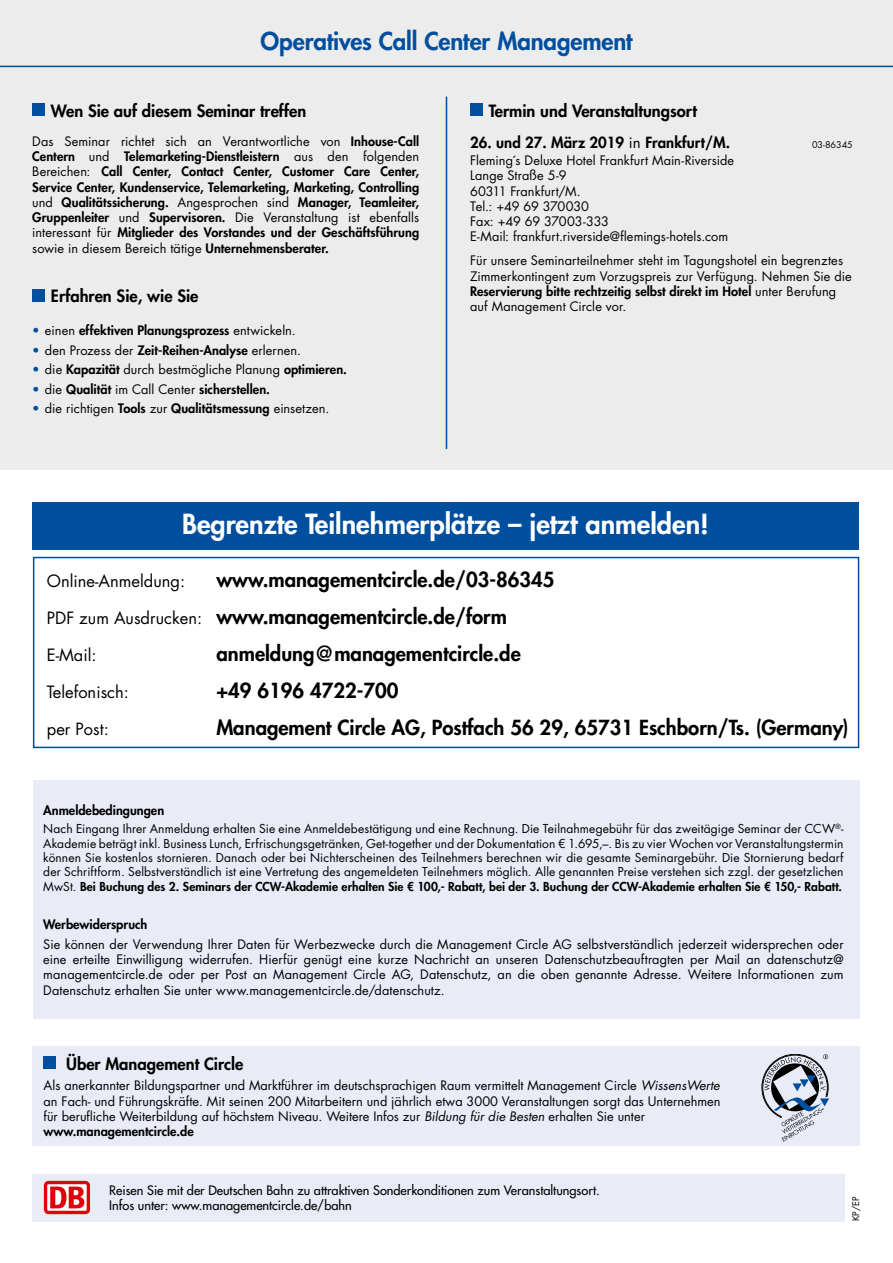
<style>
.page{position:relative;width:893px;height:1263px;background:#fff}
.page>*{position:absolute;margin:0;border:0;box-sizing:border-box;transform-origin:0 0}
.t1{font:800 27px "Futura Std";color:#fff}
.t2{font:800 24px "Futura Std";letter-spacing:-.005em;color:#004e9e}
.t3{font:800 20.25px/37px "Futura Std";color:#000}
.t4{font:800 16.5px "Futura Std";color:#000}
.t5{font:16.5px "Futura Std";color:#000}
.t6{font:800 15px "Futura Std";color:#000}
.t7{font:12.75px/15.3px "Futura Std";color:#000}
.t8{font:800 12.75px/15.3px "Futura Std";color:#000;text-align:justify}
.t9{font:500 12.75px/15.3px "Futura Std";color:#000}
.t10{font:12px/14.4px "Futura Std";letter-spacing:.01em;color:#000;text-align:justify}
.t11{font:9px "Futura Std";color:#000}
.s1{font-weight:400}
.s2{font-weight:400;color:#004e9e}
.s3{color:#004e9e}
.s4{font-weight:800}
.s5{font-weight:400;font-size:16.5px}
.s6{font-style:italic}
</style>
<div class="page">
<div style="left:0;top:0;width:893px;height:470px;background:#ececec"></div>
<div style="left:32px;top:104px;width:12px;height:12px;background:#004e9e"></div>
<div style="left:32px;top:289px;width:12px;height:13px;background:#004e9e"></div>
<div style="left:470px;top:104px;width:12px;height:12px;background:#004e9e"></div>
<hr style="left:446px;top:97px;width:1px;height:352px;background:#004e9e">
<hr style="left:0;top:66px;width:893px;height:1px;background:#004e9e">
<div style="left:33px;top:780px;width:826px;height:238px;background:#e9ebf7"></div>
<div style="left:32px;top:1046px;width:827px;height:100px;background:#e9ebf7"></div>
<svg style="left:762px;top:1054px;width:67px;height:87px"></svg>
<div style="left:43px;top:1056px;width:12px;height:12px;background:#004e9e"></div>
<div style="left:32px;top:1174px;width:813px;height:47px;background:#e9ebf7"></div>
<div style="left:44px;top:1181px;width:46px;height:33px;background:#e3000b;border-radius:5px"></div>
<div style="left:47px;top:1184px;width:40px;height:27px;background:#fff"></div>
<svg style="left:50px;top:1186px;width:34px;height:22px"></svg>
<div style="left:33px;top:557px;width:826px;height:191px;border:2px solid #004e9e"></div>
<div style="left:32px;top:502px;width:827px;height:48px;background:#004e9e"></div>
<h2 class="t2" style="left:260px;top:26px;width:374px">Operatives Call Center Management</h2>
<p class="t4" style="left:51px;top:100px;width:257px">Wen Sie auf diesem Seminar treffen</p>
<p class="t8" style="left:32px;top:133px;width:388px"><span class="s1">Das Seminar richtet sich an Verantwortliche von</span> Inhouse-Call Centern <span class="s1">und</span> Telemarketing-Dienstleistern <span class="s1">aus den folgenden Bereichen:</span> Call Center, Contact Center, Customer Care Center, Service Center, Kundenservice, Telemarketing, Marketing, Controlling <span class="s1">und</span> Qualitätssicherung. <span class="s1">Angesprochen sind</span> Manager, Teamleiter, Gruppenleiter <span class="s1">und</span> Supervisoren. <span class="s1">Die Veranstaltung ist ebenfalls interessant für</span> Mitglieder des Vorstandes und der Geschäftsführung <span class="s1">sowie in diesem Bereich tätige</span> Unternehmensberater.</p>
<p class="t4" style="left:51px;top:286px;width:149px">Erfahren Sie, wie Sie</p>
<p class="t8" style="left:32px;top:323px;width:265px"><span class="s2">•</span> <span class="s1">einen</span> effektiven Planungsprozess <span class="s1">entwickeln.</span></p>
<p class="t7" style="left:32px;top:343px;width:270px"><span class="s3">•</span> den Prozess der <span class="s4">Zeit-Reihen-Analyse</span> erlernen.</p>
<p class="t7" style="left:32px;top:362px;width:316px"><span class="s3">•</span> die <span class="s4">Kapazität</span> durch bestmögliche Planung <span class="s4">optimieren.</span></p>
<p class="t8" style="left:32px;top:382px;width:239px"><span class="s2">•</span> <span class="s1">die</span> Qualität <span class="s1">im Call Center</span> sicherstellen.</p>
<p class="t7" style="left:32px;top:401px;width:299px"><span class="s3">•</span> die richtigen <span class="s4">Tools</span> zur <span class="s4">Qualitätsmessung</span> einsetzen.</p>
<p class="t4" style="left:489px;top:100px;width:210px">Termin und Veranstaltungsort</p>
<p class="t6" style="left:470px;top:132px;width:261px">26. und 27. März 2019 <span class="s1">in</span> Frankfurt/M.</p>
<p class="t11" style="left:812px;top:138px;width:42px">03-86345</p>
<p class="t7" style="left:470px;top:153px;width:265px">Fleming´s Deluxe Hotel Frankfurt Main-Riverside<br>Lange Straße 5-9<br>60311 Frankfurt/M.<br>Tel.: +49 69 370030<br>Fax: +49 69 37003-333<br>E-Mail: frankfurt.riverside@flemings-hotels.com</p>
<p class="t7" style="left:470px;top:253px;width:383px">Für unsere Seminarteilnehmer steht im Tagungshotel ein begrenztes Zimmerkontingent zum Vorzugspreis zur Verfügung. Nehmen Sie die <span class="s4">Reservierung bitte rechtzeitig selbst direkt im Hotel</span> unter Berufung auf Management Circle vor.</p>
<h1 class="t1" style="left:182px;top:507px;width:528px">Begrenzte Teilnehmerplätze – jetzt anmelden!</h1>
<h3 class="t3" style="left:47px;top:561px;width:509px;text-indent:169px">www.managementcircle.de/03-86345<br><span class="s5">PDF zum Ausdrucken:</span> www.managementcircle.de/form</h3>
<p class="t5" style="left:47px;top:645px;width:51px">E-Mail:</p>
<h3 class="t3" style="left:216px;top:635px;width:306px">anmeldung@managementcircle.de</h3>
<p class="t5" style="left:47px;top:682px;width:84px">Telefonisch:</p>
<h3 class="t3" style="left:216px;top:672px;width:184px">+49 6196 4722-700</h3>
<p class="t5" style="left:47px;top:719px;width:63px">per Post:</p>
<h3 class="t3" style="left:216px;top:709px;width:634px">Management Circle AG, Postfach 56 29, 65731 Eschborn/Ts. (Germany)</h3>
<p class="t5" style="left:47px;top:570px;width:140px">Online-Anmeldung:</p>
<p class="t8" style="left:43px;top:802px;width:122px">Anmeldebedingungen</p>
<p class="t10" style="left:43px;top:822px;width:802px">Nach Eingang Ihrer Anmeldung erhalten Sie eine Anmeldebestätigung und eine Rechnung. Die Teilnahmegebühr für das zweitägige Seminar der CCW<sup>®</sup>- Akademie beträgt inkl. Business Lunch, Erfrischungsgetränken, Get-together und der Dokumentation € 1.695,–. Bis zu vier Wochen vor Veranstaltungstermin können Sie kostenlos stornieren. Danach oder bei Nichterscheinen des Teilnehmers berechnen wir die gesamte Seminargebühr. Die Stornierung bedarf der Schriftform. Selbstverständlich ist eine Vertretung des angemeldeten Teilnehmers möglich. Alle genannten Preise verstehen sich zzgl. der gesetzlichen MwSt. <span class="s4">Bei Buchung des 2. Seminars der CCW-Akademie erhalten Sie € 100,- Rabatt, bei der 3. Buchung der CCW-Akademie erhalten Sie € 150,- Rabatt.</span></p>
<p class="t8" style="left:43px;top:917px;width:106px">Werbewiderspruch</p>
<p class="t7" style="left:43px;top:937px;width:802px;text-align:justify">Sie können der Verwendung Ihrer Daten für Werbezwecke durch die Management Circle AG selbstverständlich jederzeit widersprechen oder eine erteilte Einwilligung widerrufen. Hierfür genügt eine kurze Nachricht an unseren Datenschutzbeauftragten per Mail an datenschutz@ managementcircle.de oder per Post an Management Circle AG, Datenschutz, an die oben genannte Adresse. Weitere Informationen zum Datenschutz erhalten Sie unter www.managementcircle.de/datenschutz.</p>
<p class="t4" style="left:66px;top:1053px;width:179px">Über Management Circle</p>
<p class="t7" style="left:44px;top:1078px;width:679px">Als anerkannter Bildungspartner und Marktführer im deutschsprachigen Raum vermittelt Management Circle <span class="s6">WissensWerte </span>an Fach- und Führungskräfte. Mit seinen 200 Mitarbeitern und jährlich etwa 3000 Veranstaltungen sorgt das Unternehmen für berufliche Weiterbildung auf höchstem Niveau. Weitere Infos zur <span class="s6">Bildung für die Besten</span> erhalten Sie unter <span class="s4">www.managementcircle.de</span></p>
<p class="t9" style="left:109px;top:1183px;width:492px">Reisen Sie mit der Deutschen Bahn zu attraktiven Sonderkonditionen zum Veranstaltungsort.<br>Infos unter: www.managementcircle.de/bahn</p>
<p class="t11" style="left:850px;top:1221px;width:26px;rotate:-90deg">KP/EP</p>
</div>
